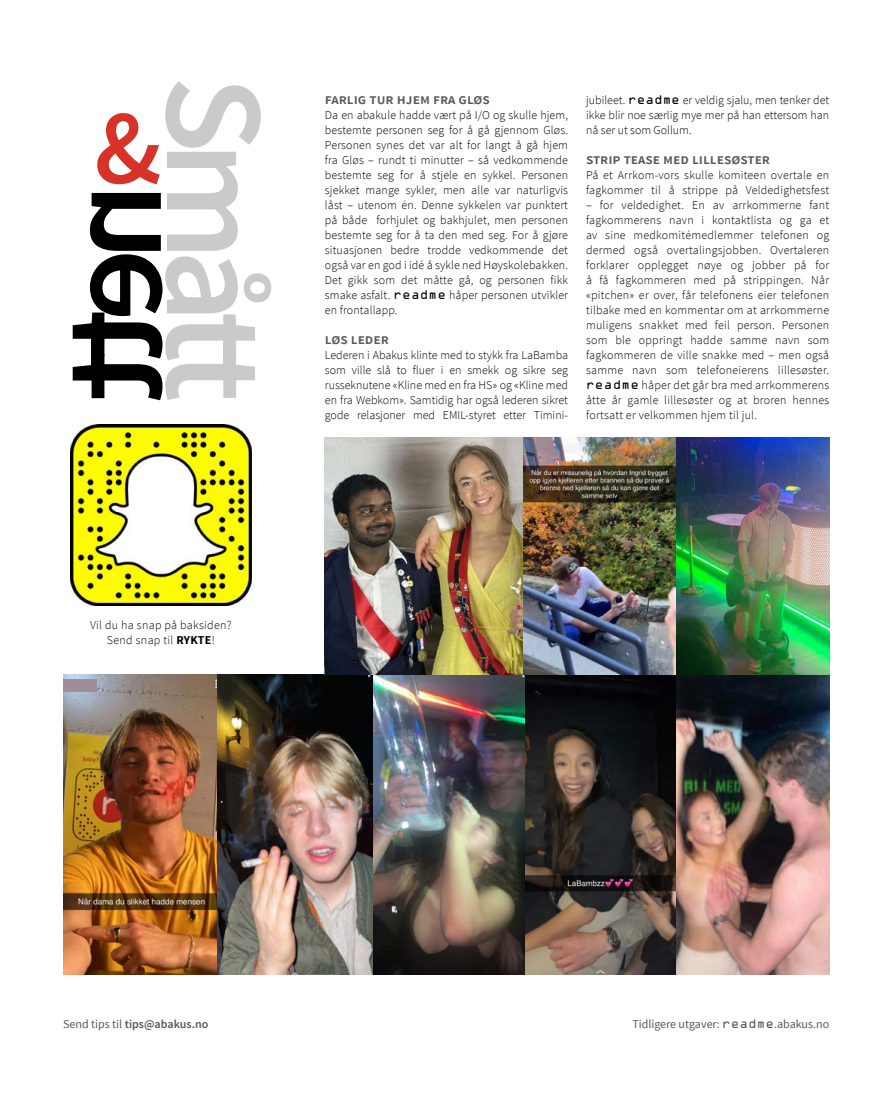
<style>
.page{position:relative;width:893px;height:1093px;background:#fff}
.page>*{position:absolute;margin:0;border:0;box-sizing:border-box;transform-origin:0 0}
.t1{font:600 105px "Source Sans Pro";color:#d83229}
.t2{font:600 15px "Source Sans Pro";letter-spacing:.185em;color:#58595b}
.t3{font:300 12px/15px "Source Sans Pro";letter-spacing:.01em;color:#000;text-align:justify}
.t4{font:12px "Source Sans Pro";color:#58595b}
.t5{font:600 12px "Source Sans Pro";color:#58595b}
.s1{font-weight:700}
.s2{font-family:"OCRA Std";font-weight:400}
.s3{font-weight:400}
.s4{font-family:"OCRA Std"}
</style>
<div class="page">
<img style="left:70px;top:424px;width:181px;height:181px">
<img style="left:64px;top:674px;width:765px;height:300px">
<img style="left:676px;top:437px;width:153px;height:237px">
<img style="left:325px;top:437px;width:351px;height:237px">
<div style="left:63px;top:679px;width:33px;height:13px;background:#a18d97"></div>
<svg style="left:91px;top:337px;width:145px;height:29px"></svg>
<h1 class="t1" style="left:94px;top:82px;width:69px">&amp;</h1>
<p class="t3" style="left:90px;top:618px;width:143px;text-align:center">Vil du ha snap på baksiden?<br>Send snap til <span class="s1">RYKTE</span>!</p>
<p class="t2" style="left:325px;top:90px;width:166px">Farlig tur hjem fra Gløs</p>
<p class="t3" style="left:325px;top:108px;width:245px">Da en abakule hadde vært på I/O og skulle hjem, bestemte personen seg for å gå gjennom Gløs.<br>Personen synes det var alt for langt å gå hjem fra Gløs – rundt ti minutter – så vedkommende bestemte seg for å stjele en sykkel. Personen sjekket mange sykler, men alle var naturligvis låst – utenom én. Denne sykkelen var punktert på både forhjulet og bakhjulet, men personen bestemte seg for å ta den med seg. For å gjøre situasjonen bedre trodde vedkommende det også var en god i idé å sykle ned Høyskolebakken.<br>Det gikk som det måtte gå, og personen fikk smake asfalt. <span class="s2">readme</span> håper personen utvikler en frontallapp.</p>
<p class="t2" style="left:325px;top:330px;width:66px">Løs leder</p>
<p class="t3" style="left:325px;top:348px;width:245px">Lederen i Abakus klinte med to stykk fra LaBamba som ville slå to fluer i en smekk og sikre seg russeknutene «Kline med en fra HS» og «Kline med en fra Webkom». Samtidig har også lederen sikret gode relasjoner med EMIL-styret etter Timini-</p>
<p class="t3" style="left:586px;top:93px;width:245px">jubileet. <span class="s2">readme</span> er veldig sjalu, men tenker det ikke blir noe særlig mye mer på han ettersom han nå ser ut som Gollum.</p>
<p class="t2" style="left:586px;top:150px;width:186px">Strip tease med lillesøster</p>
<p class="t3" style="left:586px;top:168px;width:245px">På et Arrkom-vors skulle komiteen overtale en fagkommer til å strippe på Veldedighetsfest</p>
<p class="t3" style="left:586px;top:198px;width:245px">– for veldedighet. En av arrkommerne fant fagkommerens navn i kontaktlista og ga et av sine medkomitémedlemmer telefonen og dermed også overtalingsjobben. Overtaleren forklarer opplegget nøye og jobber på for å få fagkommeren med på strippingen. Når «pitchen» er over, får telefonens eier telefonen tilbake med en kommentar om at arrkommerne muligens snakket med feil person. Personen som ble oppringt hadde samme navn som fagkommeren de ville snakke med – men også samme navn som telefoneierens lillesøster. <span class="s2">readme</span> håper det går bra med arrkommerens åtte år gamle lillesøster og at broren hennes fortsatt er velkommen hjem til jul.</p>
<p class="t5" style="left:63px;top:1016px;width:147px"><span class="s3">Send tips til</span> tips@abakus.no</p>
<p class="t4" style="left:632px;top:1016px;width:198px">Tidligere utgaver: <span class="s4">readme</span>.abakus.no</p>
</div>
